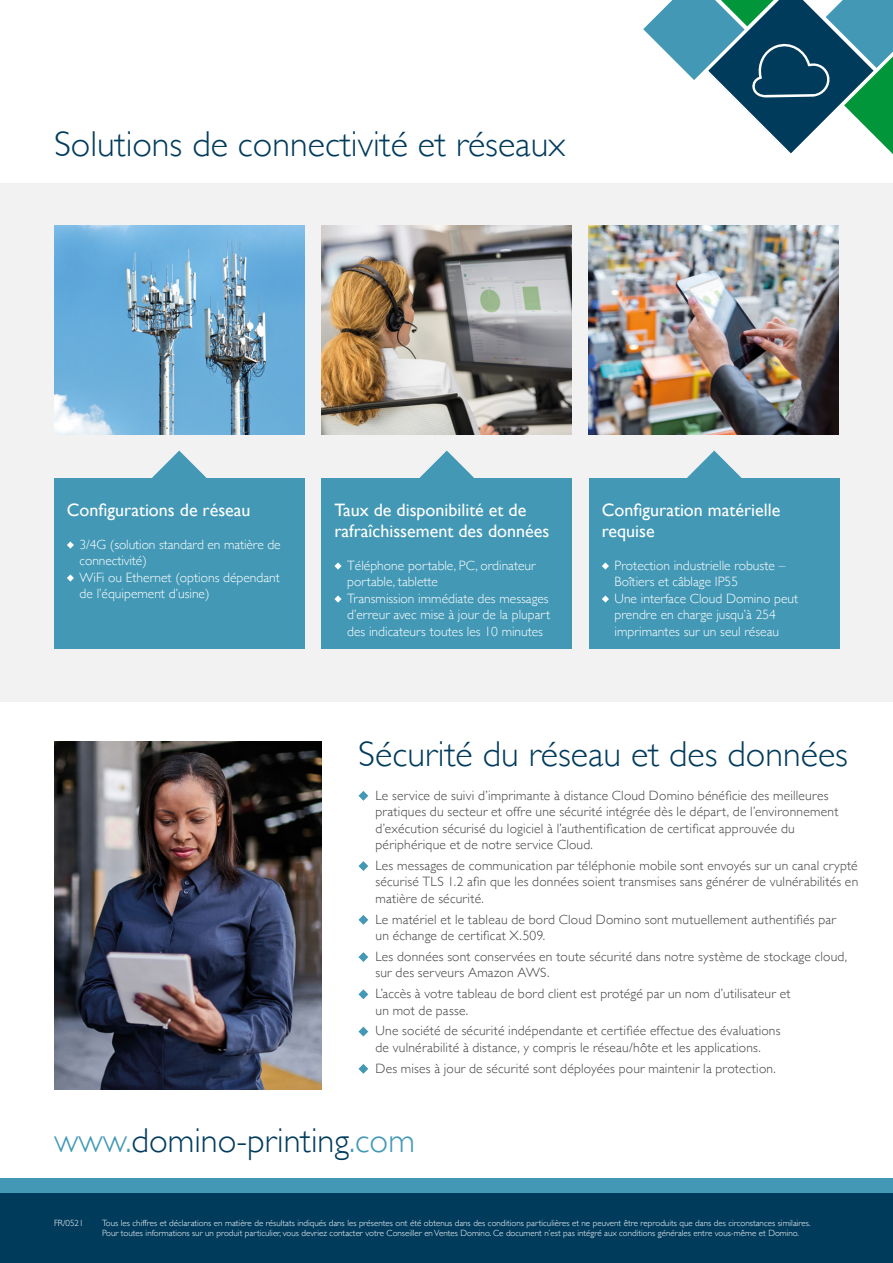
<style>
.page{position:relative;width:893px;height:1263px;background:#fff}
.page>*{position:absolute;margin:0;border:0;box-sizing:border-box;transform-origin:0 0}
.t1{font:300 36px "Gill Sans";color:#003b5c}
.t2{font:300 34.5px "Gill Sans";color:#003b5c}
.t3{font:18px/21px "Gill Sans";color:#fff}
.t4{font:300 13.5px/16.5px "Gill Sans";letter-spacing:.015em;color:#414042}
.t5{font:300 13.5px/16.5px "Gill Sans";color:#fff}
.t6{font:300 9px/9.8px "Gill Sans";color:#fff}
.s1{color:#4298b5}
</style>
<div class="page">
<div style="left:0;top:184px;width:893px;height:518px;background:#f2f2f2"></div>
<img style="left:54px;top:225px;width:250px;height:210px">
<img style="left:321px;top:225px;width:251px;height:210px">
<img style="left:589px;top:225px;width:250px;height:210px">
<svg style="left:152px;top:451px;width:54px;height:27px"></svg>
<div style="left:54px;top:478px;width:250px;height:170px;background:#4298b5"></div>
<svg style="left:67px;top:541px;width:7px;height:8px"></svg>
<svg style="left:67px;top:574px;width:7px;height:8px"></svg>
<svg style="left:420px;top:451px;width:54px;height:27px"></svg>
<div style="left:322px;top:478px;width:250px;height:170px;background:#4298b5"></div>
<svg style="left:334px;top:562px;width:8px;height:8px"></svg>
<svg style="left:334px;top:595px;width:8px;height:8px"></svg>
<svg style="left:687px;top:451px;width:54px;height:27px"></svg>
<div style="left:589px;top:478px;width:250px;height:170px;background:#4298b5"></div>
<svg style="left:602px;top:562px;width:7px;height:8px"></svg>
<svg style="left:602px;top:595px;width:7px;height:8px"></svg>
<svg style="left:358px;top:791px;width:10px;height:10px"></svg>
<svg style="left:358px;top:861px;width:10px;height:10px"></svg>
<svg style="left:358px;top:915px;width:10px;height:10px"></svg>
<svg style="left:358px;top:952px;width:10px;height:10px"></svg>
<svg style="left:358px;top:989px;width:10px;height:10px"></svg>
<svg style="left:358px;top:1027px;width:10px;height:9px"></svg>
<svg style="left:358px;top:1064px;width:10px;height:10px"></svg>
<div style="left:0;top:1193px;width:893px;height:70px;background:#003b5c"></div>
<div style="left:0;top:1178px;width:893px;height:15px;background:#4298b5"></div>
<img style="left:54px;top:741px;width:267px;height:348px">
<svg style="left:643px;top:0;width:250px;height:154px"></svg>
<h1 class="t1" style="left:54px;top:115px;width:513px">Solutions de connectivité et réseaux</h1>
<h3 class="t3" style="left:67px;top:499px;width:185px">Configurations de réseau</h3>
<p class="t5" style="left:80px;top:535px;width:203px">3/4G (solution standard en matière de connectivité)<br>WiFi ou Ethernet (options dépendant de l’équipement d’usine)</p>
<h3 class="t3" style="left:334px;top:499px;width:216px">Taux de disponibilité et de rafraîchissement des données</h3>
<p class="t5" style="left:347px;top:556px;width:204px">Téléphone portable, PC, ordinateur portable, tablette<br>Transmission immédiate des messages d’erreur avec mise à jour de la plupart des indicateurs toutes les 10 minutes</p>
<h3 class="t3" style="left:602px;top:499px;width:180px">Configuration matérielle requise</h3>
<p class="t5" style="left:615px;top:556px;width:185px">Protection industrielle robuste –<br>Boîtiers et câblage IP55<br>Une interface Cloud Domino peut prendre en charge jusqu’à 254 imprimantes sur un seul réseau</p>
<h1 class="t1" style="left:358px;top:726px;width:491px">Sécurité du réseau et des données</h1>
<p class="t4" style="left:375px;top:786px;width:464px">Le service de suivi d’imprimante à distance Cloud Domino bénéficie des meilleures pratiques du secteur et offre une sécurité intégrée dès le départ, de l’environnement d’exécution sécurisé du logiciel à l’authentification de certificat approuvée du périphérique et de notre service Cloud.</p>
<p class="t4" style="left:375px;top:857px;width:484px;text-align:justify">Les messages de communication par téléphonie mobile sont envoyés sur un canal crypté sécurisé TLS 1.2 afin que les données soient transmises sans générer de vulnérabilités en matière de sécurité.</p>
<p class="t4" style="left:375px;top:910px;width:462px">Le matériel et le tableau de bord Cloud Domino sont mutuellement authentifiés par un échange de certificat X.509.</p>
<p class="t4" style="left:375px;top:948px;width:473px">Les données sont conservées en toute sécurité dans notre système de stockage cloud, sur des serveurs Amazon AWS.</p>
<p class="t4" style="left:375px;top:985px;width:416px">L’accès à votre tableau de bord client est protégé par un nom d’utilisateur et un mot de passe.</p>
<p class="t4" style="left:375px;top:1022px;width:406px">Une société de sécurité indépendante et certifiée effectue des évaluations de vulnérabilité à distance, y compris le réseau/hôte et les applications.</p>
<p class="t4" style="left:375px;top:1059px;width:402px">Des mises à jour de sécurité sont déployées pour maintenir la protection.</p>
<h2 class="t2" style="left:54px;top:1114px;width:362px"><span class="s1">www.</span>domino-printing<span class="s1">.com</span></h2>
<p class="t6" style="left:54px;top:1218px;width:31px">FR/0521</p>
<p class="t6" style="left:102px;top:1218px;width:710px">Tous les chiffres et déclarations en matière de résultats indiqués dans les présentes ont été obtenus dans des conditions particulières et ne peuvent être reproduits que dans des circonstances similaires.<br>Pour toutes informations sur un produit particulier, vous devriez contacter votre Conseiller en Ventes Domino. Ce document n’est pas intégré aux conditions générales entre vous-même et Domino.</p>
</div>
